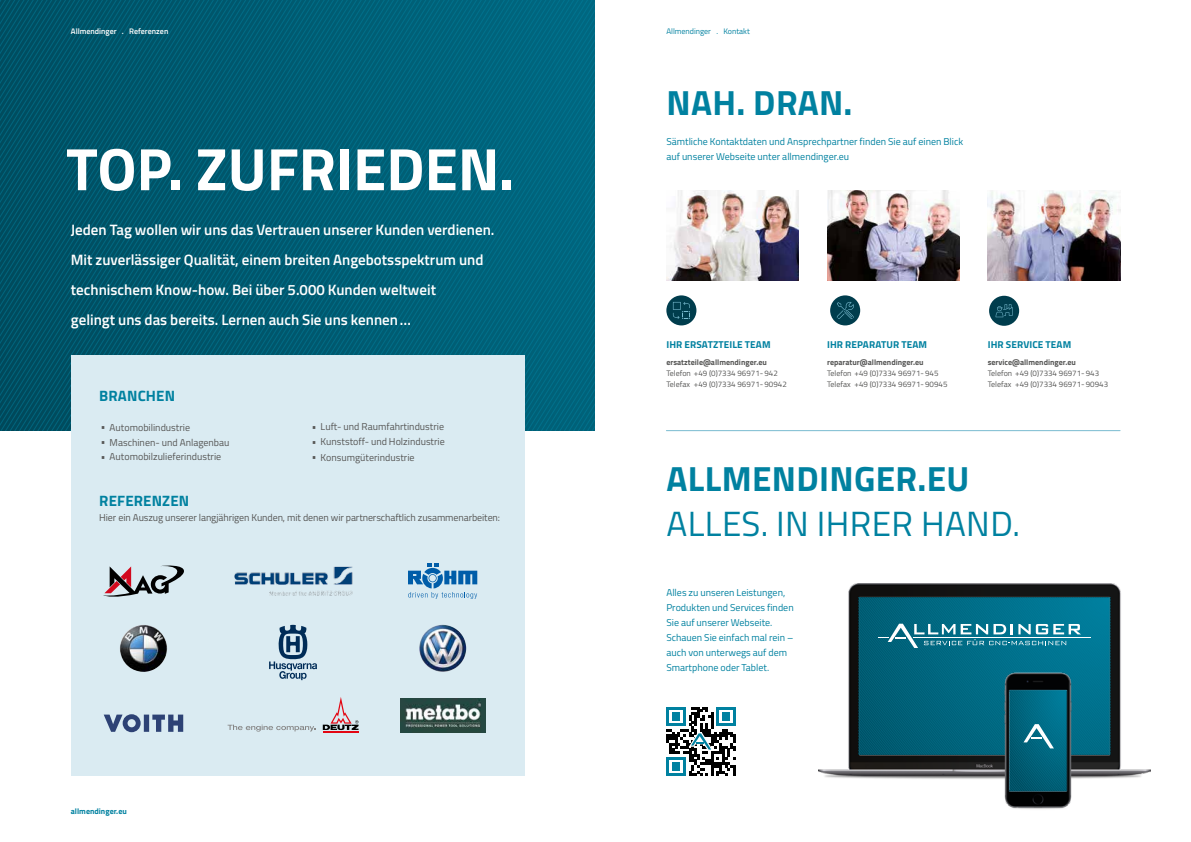
<style>
.page{position:relative;width:1191px;height:842px;background:#fff}
.page>*{position:absolute;margin:0;border:0;box-sizing:border-box;transform-origin:0 0}
.t1{font:700 60px "Titillium";color:#fff}
.t2{font:700 35px "Titillium";letter-spacing:.01em;color:#0081a0}
.t3{font:35px "Titillium";letter-spacing:.01em;color:#0081a0}
.t4{font:600 15px/30px "Titillium";color:#fff}
.t5{font:700 15px "Titillium";letter-spacing:.01em;color:#0081a0}
.t6{font:10px/15px "Titillium";color:#0081a0}
.t7{font:10px "Titillium";color:#575756}
.t8{font:700 10px "Titillium";letter-spacing:.01em;color:#0081a0}
.t9{font:8px/11px "Titillium";color:#575756}
.t10{font:700 8px "Titillium";color:#575756}
.t11{font:600 8px "Titillium";color:#fff}
.t12{font:8px "Titillium";color:#0081a0}
.t13{font:700 8px "Titillium";color:#0081a0}
</style>
<div class="page">
<svg style="left:0;top:0;width:255px;height:431px;background:#00566b"></svg>
<svg style="left:255px;top:0;width:340px;height:431px;background:#00637b"></svg>
<div style="left:71px;top:355px;width:453px;height:421px;background:#daebf2"></div>
<hr style="left:666px;top:430px;width:454px;height:1px;background:#7abcd0">
<img style="left:818px;top:584px;width:332px;height:194px">
<img style="left:1004px;top:791px;width:68px;height:18px">
<svg style="left:858px;top:597px;width:252px;height:194px;background:#1a6d81"></svg>
<svg style="left:666px;top:707px;width:70px;height:69px"></svg>
<img style="left:987px;top:190px;width:133px;height:90px">
<img style="left:827px;top:190px;width:132px;height:90px">
<img style="left:666px;top:190px;width:132px;height:90px">
<img style="left:120px;top:625px;width:47px;height:47px">
<svg style="left:269px;top:625px;width:48px;height:55px"></svg>
<img style="left:234px;top:566px;width:118px;height:30px">
<svg style="left:104px;top:714px;width:79px;height:18px"></svg>
<svg style="left:103px;top:565px;width:81px;height:32px"></svg>
<svg style="left:228px;top:725px;width:88px;height:6px"></svg>
<hr style="left:323px;top:731px;width:35px;height:1px;background:#e30613">
<svg style="left:323px;top:697px;width:35px;height:33px"></svg>
<svg style="left:430px;top:625px;width:12px;height:4px"></svg>
<svg style="left:408px;top:563px;width:69px;height:36px"></svg>
<img style="left:400px;top:699px;width:85px;height:33px">
<div style="left:989px;top:296px;width:30px;height:30px;background:#003d4d;border-radius:50%"></div>
<svg style="left:995px;top:304px;width:17px;height:13px"></svg>
<div style="left:830px;top:295px;width:30px;height:30px;background:#003d4d;border-radius:50%"></div>
<svg style="left:837px;top:302px;width:17px;height:17px"></svg>
<div style="left:666px;top:295px;width:30px;height:30px;background:#003d4d;border-radius:50%"></div>
<svg style="left:673px;top:302px;width:17px;height:17px"></svg>
<p class="t11" style="left:71px;top:26px;width:99px">Allmendinger . Referenzen</p>
<p class="t12" style="left:666px;top:26px;width:85px">Allmendinger . Kontakt</p>
<h1 class="t1" style="left:66px;top:123px;width:450px">TOP. ZUFRIEDEN.</h1>
<p class="t4" style="left:71px;top:214px;width:425px">Jeden Tag wollen wir uns das Vertrauen unserer Kunden verdienen.<br>Mit zuverlässiger Qualität, einem breiten Angebotsspektrum und technischem Know-how. Bei über 5.000 Kunden weltweit<br>gelingt uns das bereits. Lernen auch Sie uns kennen…</p>
<h3 class="t5" style="left:99px;top:384px;width:77px">BRANCHEN</h3>
<p class="t7" style="left:101px;top:420px;width:91px">• Automobilindustrie</p>
<p class="t7" style="left:101px;top:435px;width:130px">• Maschinen- und Anlagenbau</p>
<p class="t7" style="left:101px;top:449px;width:122px">• Automobilzulieferindustrie</p>
<p class="t7" style="left:312px;top:419px;width:134px">• Luft- und Raumfahrtindustrie</p>
<p class="t7" style="left:312px;top:434px;width:134px">• Kunststoff- und Holzindustrie</p>
<p class="t7" style="left:312px;top:450px;width:104px">• Konsumgüterindustrie</p>
<h3 class="t5" style="left:99px;top:489px;width:91px">REFERENZEN</h3>
<p class="t7" style="left:99px;top:510px;width:402px">Hier ein Auszug unserer langjährigen Kunden, mit denen wir partnerschaftlich zusammenarbeiten:</p>
<p class="t13" style="left:71px;top:805px;width:57px">allmendinger.eu</p>
<h2 class="t2" style="left:666px;top:76px;width:187px">NAH. DRAN.</h2>
<p class="t6" style="left:666px;top:134px;width:298px">Sämtliche Kontaktdaten und Ansprechpartner finden Sie auf einen Blick auf unserer Webseite unter allmendinger.eu</p>
<p class="t8" style="left:666px;top:337px;width:106px">IHR ERSATZTEILE TEAM</p>
<p class="t10" style="left:666px;top:356px;width:102px">ersatzteile@allmendinger.eu</p>
<p class="t9" style="left:666px;top:367px;width:122px">Telefon +49 (0)7334 96971-942<br>Telefax +49 (0)7334 96971-90942</p>
<p class="t8" style="left:827px;top:337px;width:101px">IHR REPARATUR TEAM</p>
<p class="t10" style="left:827px;top:356px;width:98px">reparatur@allmendinger.eu</p>
<p class="t9" style="left:827px;top:367px;width:122px">Telefon +49 (0)7334 96971-945<br>Telefax +49 (0)7334 96971-90945</p>
<p class="t8" style="left:987px;top:337px;width:85px">IHR SERVICE TEAM</p>
<p class="t10" style="left:987px;top:356px;width:90px">service@allmendinger.eu</p>
<p class="t9" style="left:987px;top:367px;width:122px">Telefon +49 (0)7334 96971-943<br>Telefax +49 (0)7334 96971-90943</p>
<h2 class="t2" style="left:666px;top:452px;width:304px">ALLMENDINGER.EU</h2>
<h2 class="t3" style="left:666px;top:498px;width:355px">ALLES. IN IHRER HAND.</h2>
<p class="t6" style="left:666px;top:584px;width:129px">Alles zu unseren Leistungen,<br>Produkten und Services finden<br>Sie auf unserer Webseite.<br>Schauen Sie einfach mal rein – auch von unterwegs auf dem<br>Smartphone oder Tablet.</p>
</div>
